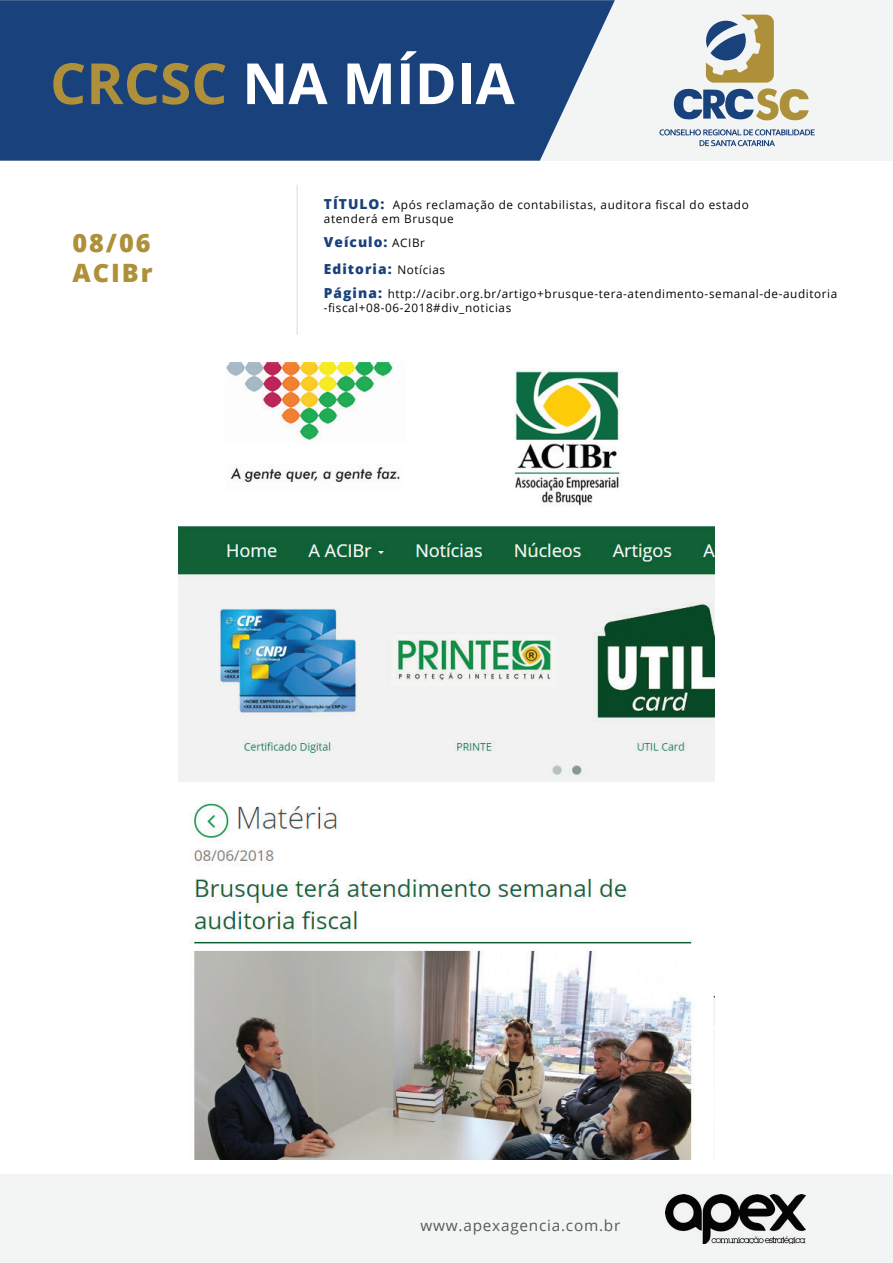
<style>
.page{position:relative;width:893px;height:1263px;background:#fff}
.page>*{position:absolute;margin:0;border:0;box-sizing:border-box;transform-origin:0 0}
.t1{font:700 56.85px "Open Sans";color:#fff}
.t2{font:800 25.35px/30.3px "Open Sans";letter-spacing:.075em;color:#af903a}
.t3{font:15.3px "Open Sans";letter-spacing:.05em;color:#58595b}
.t4{font:800 13.8px/27.3px "Open Sans";letter-spacing:.075em;color:#19417b}
.t5{font:11.7px/14.1px "Open Sans";letter-spacing:.05em;color:#040503}
.s1{color:#af903a}
.s2{font-weight:800;font-size:13.8px;color:#19417b}
.s3{font-weight:400;font-size:11.7px;color:#040503}
</style>
<div class="page">
<hr style="left:296px;top:185px;width:2px;height:150px;background:#e7e8e9">
<img style="left:179px;top:363px;width:535px;height:797px">
<div style="left:0;top:0;width:893px;height:161px;background:#f3f5f5"></div>
<svg style="left:0;top:0;width:615px;height:161px;background:#264c82"></svg>
<svg style="left:673px;top:15px;width:136px;height:106px"></svg>
<svg style="left:659px;top:129px;width:156px;height:17px"></svg>
<div style="left:0;top:1175px;width:893px;height:88px;background:#f3f5f5"></div>
<img style="left:665px;top:1194px;width:141px;height:50px">
<h1 class="t1" style="left:50px;top:43px;width:466px"><span class="s1">CRCSC</span> NA MÍDIA</h1>
<h2 class="t2" style="left:73px;top:226px;width:82px">08/06<br>ACIBr</h2>
<p class="t5" style="left:324px;top:197px;width:426px"><span class="s2">TÍTULO:</span> Após reclamação de contabilistas, auditora fiscal do estado atenderá em Brusque</p>
<p class="t4" style="left:324px;top:227px;width:123px">Veículo: <span class="s3">ACIBr<br></span>Editoria: <span class="s3">Notícias</span></p>
<p class="t5" style="left:324px;top:286px;width:515px"><span class="s2">Página:</span> http://acibr.org.br/artigo+brusque-tera-atendimento-semanal-de-auditoria -fiscal+08-06-2018#div_noticias</p>
<h3 class="t3" style="left:420px;top:1215px;width:201px">www.apexagencia.com.br</h3>
</div>
